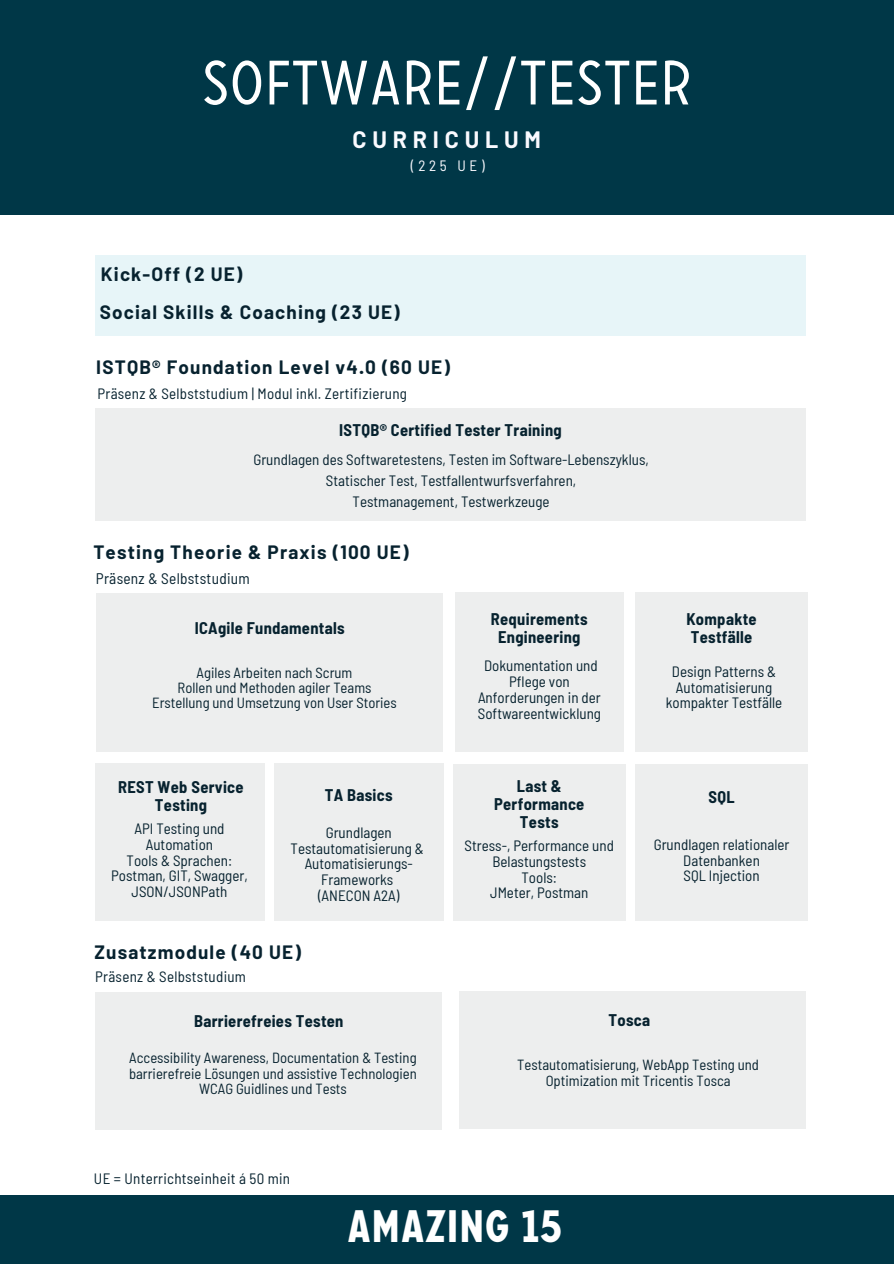
<style>
.page{position:relative;width:894px;height:1264px;background:#fff}
.page>*{position:absolute;margin:0;border:0;box-sizing:border-box;transform-origin:0 0}
.t1{font:300 62.55px "Carrosserie";color:#fff}
.t2{font:700 45.45px "Carrosserie";color:#fff}
.t3{font:700 23.1px "Barlow";letter-spacing:.25em;color:#fafaff}
.t4{font:700 18.9px "Barlow";letter-spacing:.06em;color:#07222f}
.t5{font:700 semi-condensed 16.5px/18px "Barlow";letter-spacing:.02em;color:#07222f;text-align:center}
.t6{font:semi-condensed 15.3px "Barlow";letter-spacing:.02em;color:#07222f}
.t7{font:semi-condensed 15px/15.8px "Barlow";color:#07222f;text-align:center}
.t8{font:semi-condensed 15px "Barlow";letter-spacing:.02em;color:#07222f}
.t9{font:semi-condensed 15px "Barlow";color:#fafaff}
.t10{font:semi-condensed 14.7px/15.5px "Barlow";color:#07222f;text-align:center}
</style>
<div class="page">
<div style="left:95px;top:408px;width:710px;height:113px;background:#edeeee"></div>
<div style="left:0;top:0;width:893px;height:214px;background:#003747"></div>
<div style="left:0;top:1195px;width:893px;height:68px;background:#003747"></div>
<div style="left:455px;top:592px;width:168px;height:160px;background:#edeeee"></div>
<div style="left:274px;top:763px;width:169px;height:158px;background:#edeeee"></div>
<div style="left:96px;top:593px;width:347px;height:159px;background:#edeeee"></div>
<div style="left:635px;top:592px;width:172px;height:160px;background:#edeeee"></div>
<div style="left:453px;top:764px;width:172px;height:157px;background:#edeeee"></div>
<div style="left:96px;top:763px;width:169px;height:158px;background:#edeeee"></div>
<div style="left:635px;top:764px;width:172px;height:157px;background:#edeeee"></div>
<div style="left:95px;top:992px;width:347px;height:138px;background:#edeeee"></div>
<div style="left:459px;top:991px;width:347px;height:138px;background:#edeeee"></div>
<div style="left:95px;top:255px;width:710px;height:80px;background:#e7f5f8"></div>
<h6 class="t1" style="left:201px;top:58px;width:492px">SOFTWARE//TESTER</h6>
<p class="t3" style="left:352px;top:125px;width:190px">CURRICULUM</p>
<p class="t9" style="left:411px;top:156px;width:75px">(225 UE)</p>
<p class="t4" style="left:101px;top:262px;width:143px">Kick-Off (2 UE)</p>
<p class="t4" style="left:100px;top:300px;width:301px">Social Skills &amp; Coaching (23 UE)</p>
<p class="t4" style="left:96px;top:355px;width:355px">ISTQB® Foundation Level v4.0 (60 UE)</p>
<h4 class="t8" style="left:97px;top:384px;width:311px">Präsenz &amp; Selbststudium | Modul inkl. Zertifizierung</h4>
<h1 class="t5" style="left:339px;top:420px;width:224px">ISTQB® Certified Tester Training</h1>
<h3 class="t7" style="left:253px;top:450px;width:397px">Grundlagen des Softwaretestens, Testen im Software-Lebenszyklus,</h3>
<h4 class="t7" style="left:326px;top:471px;width:252px">Statischer Test, Testfallentwurfsverfahren,</h4>
<h4 class="t7" style="left:352px;top:492px;width:198px">Testmanagement, Testwerkzeuge</h4>
<p class="t4" style="left:93px;top:540px;width:317px">Testing Theorie &amp; Praxis (100 UE)</p>
<h6 class="t6" style="left:96px;top:568px;width:155px">Präsenz &amp; Selbststudium</h6>
<h5 class="t5" style="left:195px;top:618px;width:151px">ICAgile Fundamentals</h5>
<p class="t10" style="left:196px;top:664px;width:157px">Agiles Arbeiten nach Scrum</p>
<h6 class="t10" style="left:177px;top:679px;width:195px">Rollen und Methoden agiler Teams</h6>
<p class="t10" style="left:152px;top:694px;width:246px">Erstellung und Umsetzung von User Stories</p>
<p class="t5" style="left:118px;top:777px;width:127px">REST Web Service<br>Testing</p>
<h6 class="t7" style="left:134px;top:820px;width:92px">API Testing und<br>Automation</h6>
<p class="t7" style="left:111px;top:851px;width:138px">Tools &amp; Sprachen:<br>Postman, GIT, Swagger,<br>JSON/JSONPath</p>
<h4 class="t5" style="left:325px;top:785px;width:69px">TA Basics</h4>
<p class="t7" style="left:290px;top:824px;width:135px">Grundlagen<br>Testautomatisierung &amp;</p>
<p class="t7" style="left:304px;top:855px;width:110px">Automatisierungs-<br>Frameworks</p>
<h6 class="t7" style="left:318px;top:887px;width:83px">(ANECON A2A)</h6>
<p class="t4" style="left:95px;top:940px;width:208px">Zusatzmodule (40 UE)</p>
<h4 class="t8" style="left:95px;top:967px;width:152px">Präsenz &amp; Selbststudium</h4>
<p class="t5" style="left:194px;top:1011px;width:151px">Barrierefreies Testen</p>
<h6 class="t10" style="left:129px;top:1049px;width:289px">Accessibility Awareness, Documentation &amp; Testing</h6>
<p class="t10" style="left:129px;top:1065px;width:289px">barrierefreie Lösungen und assistive Technologien</p>
<p class="t10" style="left:199px;top:1080px;width:149px">WCAG Guidlines und Tests</p>
<p class="t8" style="left:94px;top:1169px;width:197px">UE = Unterrichtseinheit á 50 min</p>
<p class="t5" style="left:491px;top:609px;width:98px">Requirements<br>Engineering</p>
<p class="t7" style="left:477px;top:657px;width:125px">Dokumentation und<br>Pflege von<br>Anforderungen in der<br>Softwareentwicklung</p>
<h6 class="t5" style="left:494px;top:776px;width:92px">Last &amp;<br>Performance<br>Tests</h6>
<p class="t7" style="left:464px;top:837px;width:151px">Stress-, Performance und<br>Belastungstests</p>
<h6 class="t7" style="left:521px;top:868px;width:37px">Tools:</h6>
<p class="t7" style="left:490px;top:884px;width:100px">JMeter, Postman</p>
<p class="t5" style="left:686px;top:609px;width:72px;text-align:left">Kompakte<br>Testfälle</p>
<p class="t7" style="left:665px;top:663px;width:118px">Design Patterns &amp;<br>Automatisierung kompakter Testfälle</p>
<p class="t5" style="left:708px;top:787px;width:28px">SQL</p>
<p class="t7" style="left:653px;top:836px;width:137px">Grundlagen relationaler<br>Datenbanken</p>
<p class="t7" style="left:683px;top:867px;width:78px">SQL Injection</p>
<p class="t5" style="left:608px;top:1010px;width:43px">Tosca</p>
<h6 class="t10" style="left:517px;top:1056px;width:243px">Testautomatisierung, WebApp Testing und<br>Optimization mit Tricentis Tosca</h6>
<p class="t2" style="left:347px;top:1207px;width:217px">AMAZING 15</p>
</div>
